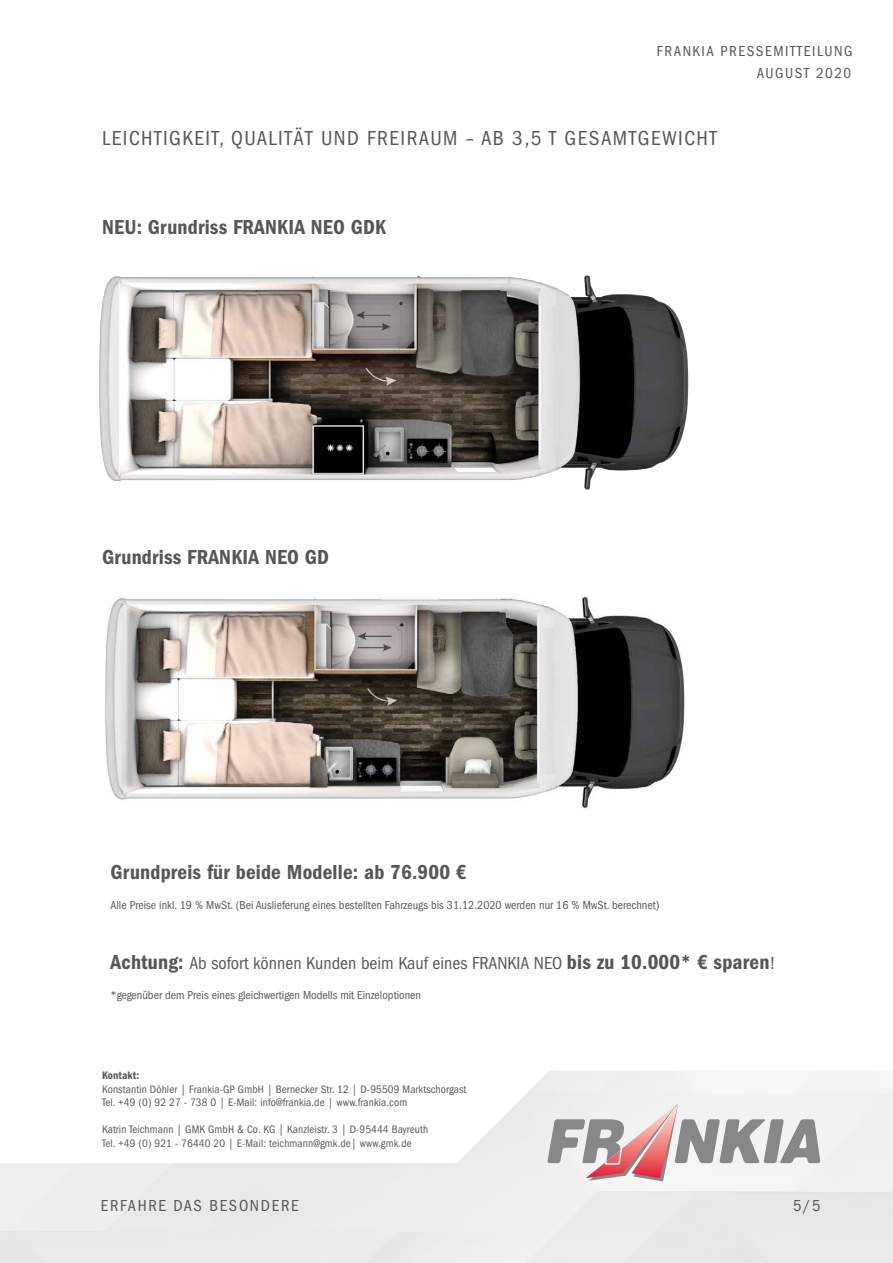
<style>
.page{position:relative;width:893px;height:1263px;background:#fff}
.page>*{position:absolute;margin:0;border:0;box-sizing:border-box;transform-origin:0 0}
.t1{font:600 condensed 21px "Franklin Gothic";letter-spacing:.01em;color:#575756}
.t2{font:condensed 21px "Franklin Gothic";letter-spacing:.07em;color:#575756}
.t3{font:condensed 18px "Franklin Gothic";color:#575756}
.t4{font:condensed 16.5px "Franklin Gothic";letter-spacing:.1em;color:#575756}
.t5{font:condensed 15px/21.8px "Franklin Gothic";letter-spacing:.1em;color:#575756;text-align:right}
.t6{font:condensed 12px "Franklin Gothic";color:#575756}
.t7{font:condensed 11.25px/13.5px "Franklin Gothic";letter-spacing:.01em;color:#575756}
.t8{font:600 condensed 11.25px "Franklin Gothic";letter-spacing:.01em;color:#575756}
.s1{font-weight:600;font-size:21px}
</style>
<div class="page">
<svg style="left:547px;top:1104px;width:273px;height:77px"></svg>
<img style="left:105px;top:596px;width:580px;height:212px">
<img style="left:99px;top:275px;width:590px;height:215px">
<h3 class="t5" style="left:657px;top:40px;width:197px">FRANKIA PRESSEMITTEILUNG<br>AUGUST 2020</h3>
<h1 class="t2" style="left:102px;top:126px;width:616px">LEICHTIGKEIT, QUALITÄT UND FREIRAUM – AB 3,5 T GESAMTGEWICHT</h1>
<h1 class="t1" style="left:102px;top:215px;width:286px">NEU: Grundriss FRANKIA NEO GDK</h1>
<h1 class="t1" style="left:102px;top:545px;width:228px">Grundriss FRANKIA NEO GD</h1>
<h1 class="t1" style="left:111px;top:860px;width:358px">Grundpreis für beide Modelle: ab 76.900 €</h1>
<p class="t6" style="left:111px;top:898px;width:550px">Alle Preise inkl. 19 % MwSt. (Bei Auslieferung eines bestellten Fahrzeugs bis 31.12.2020 werden nur 16 % MwSt. berechnet)</p>
<h2 class="t3" style="left:111px;top:953px;width:667px"><span class="s1">Achtung:</span> Ab sofort können Kunden beim Kauf eines FRANKIA NEO <span class="s1">bis zu 10.000* € sparen</span>!</h2>
<p class="t6" style="left:111px;top:988px;width:312px">*gegenüber dem Preis eines gleichwertigen Modells mit Einzeloptionen</p>
<p class="t8" style="left:102px;top:1069px;width:39px">Kontakt:</p>
<p class="t7" style="left:102px;top:1082px;width:366px">Konstantin Döhler | Frankia-GP GmbH | Bernecker Str. 12 | D-95509 Marktschorgast<br>Tel. +49 (0) 92 27 - 738 0 | E-Mail: info@frankia.de | www.frankia.com</p>
<p class="t7" style="left:102px;top:1123px;width:328px">Katrin Teichmann | GMK GmbH &amp; Co. KG | Kanzleistr. 3 | D-95444 Bayreuth<br>Tel. +49 (0) 921 - 76440 20 | E-Mail: teichmann@gmk.de| www.gmk.de</p>
<h3 class="t4" style="left:101px;top:1196px;width:199px">ERFAHRE DAS BESONDERE</h3>
<h3 class="t4" style="left:793px;top:1196px;width:29px">5/5</h3>
</div>
